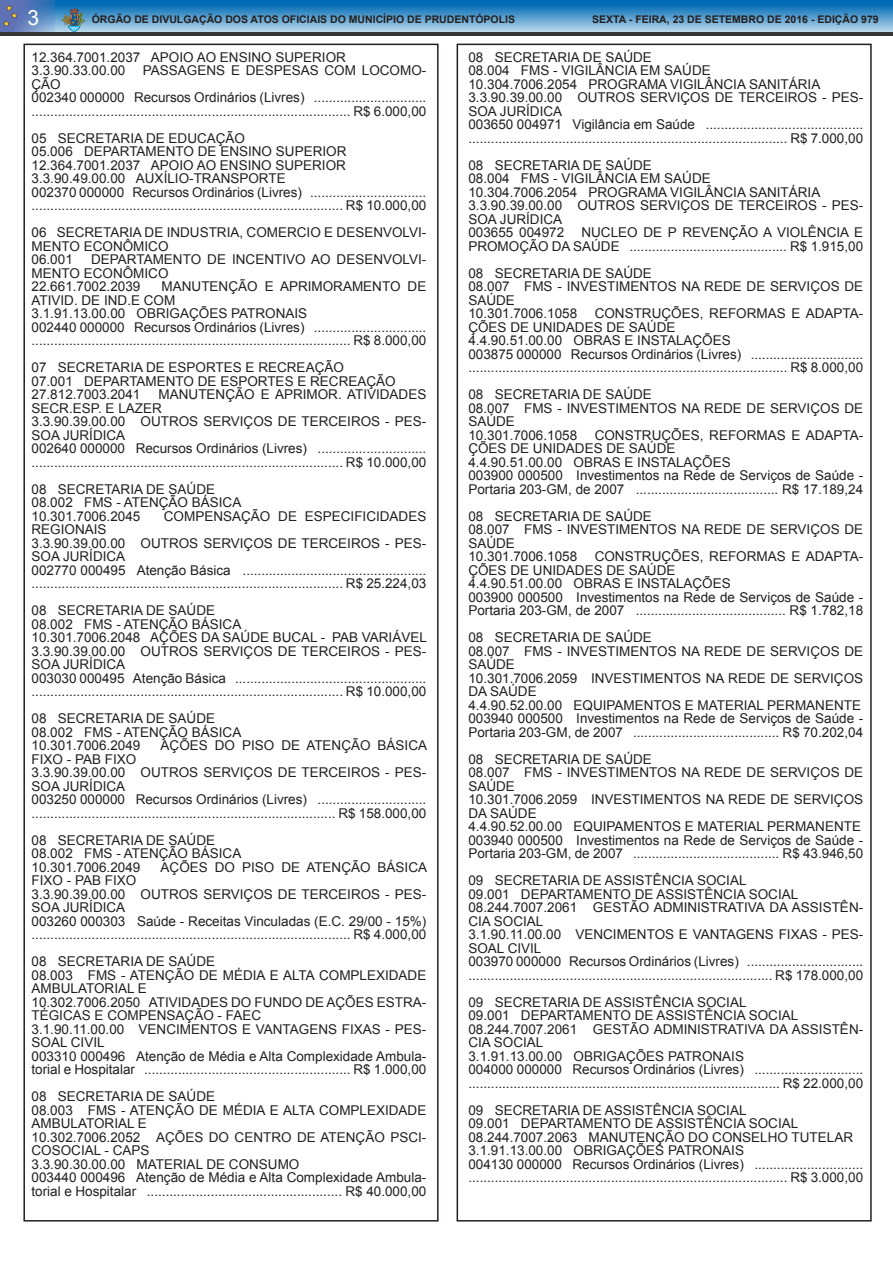
<style>
.page{position:relative;width:893px;height:1263px;background:#fff}
.page>*{position:absolute;margin:0;border:0;box-sizing:border-box;transform-origin:0 0}
.t1{font:21px "Arial";color:#fff}
.t2{font:13.5px/13.5px "Arial";color:#231f20}
.t3{font:700 10.5px "Arial";color:#231f20}
</style>
<div class="page">
<img style="left:56px;top:0;width:837px;height:32px">
<img style="left:0;top:0;width:56px;height:32px">
<svg style="left:3px;top:5px;width:15px;height:22px"></svg>
<svg style="left:59px;top:8px;width:27px;height:24px"></svg>
<hr style="left:0;top:32px;width:893px;height:4px;background:#383336">
<h1 class="t1" style="left:28px;top:4px;width:13px">3</h1>
<p class="t3" style="left:92px;top:12px;width:425px">ÓRGÃO DE DIVULGAÇÃO DOS ATOS OFICIAIS DO MUNICÍPIO DE PRUDENTÓPOLIS</p>
<p class="t3" style="left:592px;top:12px;width:288px">SEXTA - FEIRA, 23 DE SETEMBRO DE 2016 - EDIÇÃO 979</p>
<p class="t2" style="left:32px;top:50px;width:316px">12.364.7001.2037 APOIO AO ENSINO SUPERIOR<br>3.3.90.33.00.00</p>
<p class="t2" style="left:468px;top:50px;width:396px">08 SECRETARIA DE SAÚDE<br>08.004 FMS - VIGILÂNCIA EM SAÚDE<br>10.304.7006.2054 PROGRAMA VIGILÂNCIA SANITÁRIA 3.3.90.39.00.00 OUTROS SERVIÇOS DE TERCEIROS - PES-SOA JURÍDICA<br>003650 004971 Vigilância em Saúde .......................................... ..................................................................................... R$ 7.000,00</p>
<p class="t2" style="left:468px;top:158px;width:396px">08 SECRETARIA DE SAÚDE<br>08.004 FMS - VIGILÂNCIA EM SAÚDE<br>10.304.7006.2054 PROGRAMA VIGILÂNCIA SANITÁRIA<br>3.3.90.39.00.00 OUTROS SERVIÇOS DE TERCEIROS - PES-<br>SOA JURÍDICA<br>003655 004972</p>
<p class="t2" style="left:143px;top:64px;width:285px">PASSAGENS E DESPESAS COM LOCOMO-</p>
<p class="t2" style="left:32px;top:77px;width:396px">ÇÃO<br>002340 000000 Recursos Ordinários (Livres) .............................. ..................................................................................... R$ 6.000,00</p>
<p class="t2" style="left:32px;top:131px;width:396px">05 SECRETARIA DE EDUCAÇÃO<br>05.006 DEPARTAMENTO DE ENSINO SUPERIOR 12.364.7001.2037 APOIO AO ENSINO SUPERIOR 3.3.90.49.00.00 AUXÍLIO-TRANSPORTE<br>002370 000000 Recursos Ordinários (Livres) ............................... ................................................................................... R$ 10.000,00</p>
<p class="t2" style="left:32px;top:226px;width:396px">06 SECRETARIA DE INDUSTRIA, COMERCIO E DESENVOLVI-<br>MENTO ECONÔMICO<br>06.001</p>
<p class="t2" style="left:468px;top:226px;width:396px;text-align:right">NUCLEO DE P REVENÇÃO A VIOLÊNCIA E<br>PROMOÇÃO DA SAÚDE .......................................... R$ 1.915,00</p>
<p class="t2" style="left:468px;top:266px;width:396px">08 SECRETARIA DE SAÚDE<br>08.007 FMS - INVESTIMENTOS NA REDE DE SERVIÇOS DE<br>SAÚDE<br>10.301.7006.1058</p>
<p class="t2" style="left:32px;top:253px;width:396px;text-indent:60px">DEPARTAMENTO DE INCENTIVO AO DESENVOLVI-<br>MENTO ECONÔMICO<br>22.661.7002.2039</p>
<p class="t2" style="left:32px;top:280px;width:396px;text-indent:130px">MANUTENÇÃO E APRIMORAMENTO DE ATIVID. DE IND.E COM<br>3.1.91.13.00.00 OBRIGAÇÕES PATRONAIS<br>002440 000000 Recursos Ordinários (Livres) .............................. ..................................................................................... R$ 8.000,00</p>
<p class="t2" style="left:32px;top:361px;width:366px">07 SECRETARIA DE ESPORTES E RECREAÇÃO<br>07.001 DEPARTAMENTO DE ESPORTES E RECREAÇÃO<br>27.812.7003.2041</p>
<p class="t2" style="left:468px;top:307px;width:396px;text-indent:126px">CONSTRUÇÕES, REFORMAS E ADAPTA-ÇÕES DE UNIDADES DE SAÚDE<br>4.4.90.51.00.00 OBRAS E INSTALAÇÕES<br>003875 000000 Recursos Ordinários (Livres) .............................. ..................................................................................... R$ 8.000,00</p>
<p class="t2" style="left:468px;top:388px;width:396px">08 SECRETARIA DE SAÚDE<br>08.007 FMS - INVESTIMENTOS NA REDE DE SERVIÇOS DE<br>SAÚDE<br>10.301.7006.1058</p>
<p class="t2" style="left:32px;top:388px;width:396px;text-indent:127px">MANUTENÇÃO E APRIMOR. ATIVIDADES SECR.ESP. E LAZER<br>3.3.90.39.00.00 OUTROS SERVIÇOS DE TERCEIROS - PES-SOA JURÍDICA<br>002640 000000 Recursos Ordinários (Livres) ............................. ................................................................................... R$ 10.000,00</p>
<p class="t2" style="left:32px;top:482px;width:211px">08 SECRETARIA DE SAÚDE<br>08.002 FMS - ATENÇÃO BÁSICA<br>10.301.7006.2045</p>
<p class="t2" style="left:468px;top:428px;width:396px;text-indent:126px">CONSTRUÇÕES, REFORMAS E ADAPTA-ÇÕES DE UNIDADES DE SAÚDE<br>4.4.90.51.00.00 OBRAS E INSTALAÇÕES<br>003900 000500 Investimentos na Rede de Serviços de Saúde - Portaria 203-GM, de 2007 ...................................... R$ 17.189,24</p>
<p class="t2" style="left:468px;top:509px;width:396px">08 SECRETARIA DE SAÚDE<br>08.007 FMS - INVESTIMENTOS NA REDE DE SERVIÇOS DE<br>SAÚDE<br>10.301.7006.1058</p>
<p class="t2" style="left:164px;top:509px;width:264px">COMPENSAÇÃO DE ESPECIFICIDADES</p>
<p class="t2" style="left:32px;top:523px;width:396px">REGIONAIS<br>3.3.90.39.00.00 OUTROS SERVIÇOS DE TERCEIROS - PES-SOA JURÍDICA<br>002770 000495 Atenção Básica ................................................. ................................................................................... R$ 25.224,03</p>
<p class="t2" style="left:32px;top:604px;width:397px">08 SECRETARIA DE SAÚDE<br>08.002 FMS - ATENÇÃO BÁSICA<br>10.301.7006.2048 AÇÕES DA SAÚDE BUCAL - PAB VARIÁVEL 3.3.90.39.00.00 OUTROS SERVIÇOS DE TERCEIROS - PES-SOA JURÍDICA<br>003030 000495 Atenção Básica ................................................... ................................................................................... R$ 10.000,00</p>
<p class="t2" style="left:32px;top:712px;width:211px">08 SECRETARIA DE SAÚDE<br>08.002 FMS - ATENÇÃO BÁSICA<br>10.301.7006.2049</p>
<p class="t2" style="left:468px;top:550px;width:396px;text-indent:126px">CONSTRUÇÕES, REFORMAS E ADAPTA-ÇÕES DE UNIDADES DE SAÚDE<br>4.4.90.51.00.00 OBRAS E INSTALAÇÕES<br>003900 000500 Investimentos na Rede de Serviços de Saúde - Portaria 203-GM, de 2007 ........................................ R$ 1.782,18</p>
<p class="t2" style="left:468px;top:631px;width:396px">08 SECRETARIA DE SAÚDE<br>08.007 FMS - INVESTIMENTOS NA REDE DE SERVIÇOS DE SAÚDE<br>10.301.7006.2059 INVESTIMENTOS NA REDE DE SERVIÇOS DA SAÚDE<br>4.4.90.52.00.00 EQUIPAMENTOS E MATERIAL PERMANENTE 003940 000500 Investimentos na Rede de Serviços de Saúde - Portaria 203-GM, de 2007 ....................................... R$ 70.202,04</p>
<p class="t2" style="left:468px;top:752px;width:396px">08 SECRETARIA DE SAÚDE<br>08.007 FMS - INVESTIMENTOS NA REDE DE SERVIÇOS DE SAÚDE<br>10.301.7006.2059 INVESTIMENTOS NA REDE DE SERVIÇOS DA SAÚDE<br>4.4.90.52.00.00 EQUIPAMENTOS E MATERIAL PERMANENTE 003940 000500 Investimentos na Rede de Serviços de Saúde - Portaria 203-GM, de 2007 ....................................... R$ 43.946,50</p>
<p class="t2" style="left:468px;top:874px;width:396px">09 SECRETARIA DE ASSISTÊNCIA SOCIAL<br>09.001 DEPARTAMENTO DE ASSISTÊNCIA SOCIAL 08.244.7007.2061 GESTÃO ADMINISTRATIVA DA ASSISTÊN-CIA SOCIAL<br>3.1.90.11.00.00 VENCIMENTOS E VANTAGENS FIXAS - PES-SOAL CIVIL<br>003970 000000 Recursos Ordinários (Livres) ............................... ................................................................................. R$ 178.000,00</p>
<p class="t2" style="left:468px;top:995px;width:396px">09 SECRETARIA DE ASSISTÊNCIA SOCIAL<br>09.001 DEPARTAMENTO DE ASSISTÊNCIA SOCIAL 08.244.7007.2061 GESTÃO ADMINISTRATIVA DA ASSISTÊN-CIA SOCIAL<br>3.1.91.13.00.00 OBRIGAÇÕES PATRONAIS<br>004000 000000 Recursos Ordinários (Livres) ............................. ................................................................................... R$ 22.000,00</p>
<p class="t2" style="left:468px;top:1103px;width:396px">09 SECRETARIA DE ASSISTÊNCIA SOCIAL<br>09.001 DEPARTAMENTO DE ASSISTÊNCIA SOCIAL 08.244.7007.2063 MANUTENÇÃO DO CONSELHO TUTELAR 3.1.91.13.00.00 OBRIGAÇÕES PATRONAIS<br>004130 000000 Recursos Ordinários (Livres) ............................. ..................................................................................... R$ 3.000,00</p>
<p class="t2" style="left:161px;top:739px;width:268px">AÇÕES DO PISO DE ATENÇÃO BÁSICA</p>
<p class="t2" style="left:32px;top:752px;width:396px">FIXO - PAB FIXO<br>3.3.90.39.00.00 OUTROS SERVIÇOS DE TERCEIROS - PES-SOA JURÍDICA<br>003250 000000 Recursos Ordinários (Livres) ............................. ................................................................................. R$ 158.000,00</p>
<p class="t2" style="left:32px;top:833px;width:211px">08 SECRETARIA DE SAÚDE<br>08.002 FMS - ATENÇÃO BÁSICA<br>10.301.7006.2049</p>
<p class="t2" style="left:161px;top:860px;width:268px">AÇÕES DO PISO DE ATENÇÃO BÁSICA</p>
<p class="t2" style="left:32px;top:874px;width:396px">FIXO - PAB FIXO<br>3.3.90.39.00.00 OUTROS SERVIÇOS DE TERCEIROS - PES-SOA JURÍDICA<br>003260 000303 Saúde - Receitas Vinculadas (E.C. 29/00 - 15%) ..................................................................................... R$ 4.000,00</p>
<p class="t2" style="left:32px;top:955px;width:396px">08 SECRETARIA DE SAÚDE<br>08.003 FMS - ATENÇÃO DE MÉDIA E ALTA COMPLEXIDADE AMBULATORIAL E<br>10.302.7006.2050 ATIVIDADES DO FUNDO DE AÇÕES ESTRA-TÉGICAS E COMPENSAÇÃO - FAEC<br>3.1.90.11.00.00 VENCIMENTOS E VANTAGENS FIXAS - PES-SOAL CIVIL<br>003310 000496 Atenção de Média e Alta Complexidade Ambula&shy;torial e Hospitalar ....................................................... R$ 1.000,00</p>
<p class="t2" style="left:32px;top:1090px;width:396px">08 SECRETARIA DE SAÚDE<br>08.003 FMS - ATENÇÃO DE MÉDIA E ALTA COMPLEXIDADE AMBULATORIAL E<br>10.302.7006.2052 AÇÕES DO CENTRO DE ATENÇÃO PSCI-COSOCIAL - CAPS<br>3.3.90.30.00.00 MATERIAL DE CONSUMO<br>003440 000496 Atenção de Média e Alta Complexidade Ambula&shy;torial e Hospitalar .................................................... R$ 40.000,00</p>
</div>
